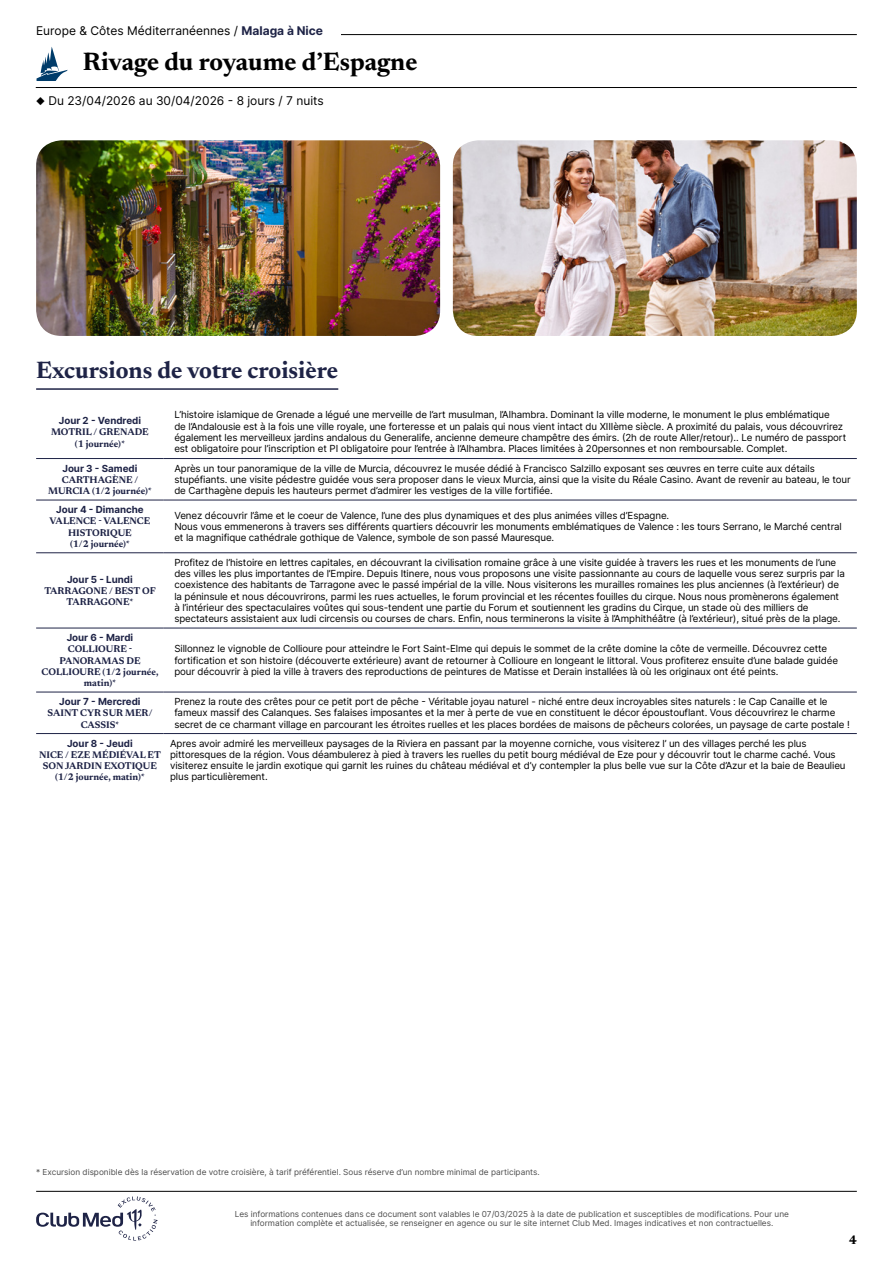
<style>
.page{position:relative;width:893px;height:1263px;background:#fff}
.page>*{position:absolute;margin:0;border:0;box-sizing:border-box;transform-origin:0 0}
.t1{font:700 25.5px "Newsreader 24 pt";color:#000}
.t2{font:700 24px "Newsreader 24 pt";color:#1e2346}
.t3{font:700 12.6px "Newsreader 24 pt";color:#000}
.t4{font:12px "Inter";color:#000}
.t5{font:9.75px/11.2px "Inter";letter-spacing:-.01em;color:#000}
.t6{font:700 9.75px/11.2px "Newsreader 24 pt";color:#1e2346;text-align:center}
.t7{font:700 9.75px "Inter";color:#1e2346}
.t8{font:8.25px/9px "Inter";color:#4d4d4d;text-align:center}
.s1{font-weight:700;color:#1e2346}
</style>
<div class="page">
<hr style="left:107px;top:34px;width:750px;height:1px;background:#000">
<hr style="left:36px;top:87px;width:821px;height:1px;background:#000">
<svg style="left:36px;top:47px;width:32px;height:34px"></svg>
<div style="left:36px;top:26px;width:304px;height:17px;background:#fff"></div>
<img style="left:36px;top:140px;width:404px;height:196px">
<img style="left:453px;top:140px;width:404px;height:196px">
<hr style="left:36px;top:388px;width:302px;height:2px;background:#1e2346">
<hr style="left:36px;top:458px;width:128px;height:1px;background:#1e2346">
<hr style="left:164px;top:458px;width:693px;height:1px;background:#1e2346">
<hr style="left:36px;top:500px;width:128px;height:1px;background:#1e2346">
<hr style="left:164px;top:500px;width:693px;height:1px;background:#1e2346">
<hr style="left:36px;top:552px;width:128px;height:1px;background:#1e2346">
<hr style="left:164px;top:552px;width:693px;height:1px;background:#1e2346">
<hr style="left:36px;top:628px;width:128px;height:1px;background:#1e2346">
<hr style="left:164px;top:628px;width:693px;height:1px;background:#1e2346">
<hr style="left:36px;top:692px;width:128px;height:1px;background:#1e2346">
<hr style="left:36px;top:733px;width:128px;height:1px;background:#1e2346">
<hr style="left:164px;top:692px;width:693px;height:1px;background:#1e2346">
<hr style="left:164px;top:733px;width:693px;height:1px;background:#1e2346">
<svg style="left:36px;top:1196px;width:122px;height:44px"></svg>
<hr style="left:36px;top:1191px;width:821px;height:1px;background:#000">
<p class="t4" style="left:36px;top:22px;width:288px">Europe &amp; Côtes Méditerranéennes / <span class="s1">Malaga à Nice</span></p>
<h1 class="t1" style="left:83px;top:43px;width:336px">Rivage du royaume d’Espagne</h1>
<p class="t4" style="left:36px;top:92px;width:289px">◆ Du 23/04/2026 au 30/04/2026 - 8 jours / 7 nuits</p>
<h2 class="t2" style="left:36px;top:353px;width:304px">Excursions de votre croisière</h2>
<p class="t7" style="left:59px;top:413px;width:84px">Jour 2 - Vendredi</p>
<p class="t6" style="left:51px;top:426px;width:99px">MOTRIL / GRENADE (1 journée)*</p>
<p class="t5" style="left:174px;top:409px;width:673px">L’histoire islamique de Grenade a légué une merveille de l’art musulman, l’Alhambra. Dominant la ville moderne, le monument le plus emblématique<br>de l’Andalousie est à la fois une ville royale, une forteresse et un palais qui nous vient intact du XIIIème siècle. A proximité du palais, vous découvrirez également les merveilleux jardins andalous du Generalife, ancienne demeure champêtre des émirs. (2h de route Aller/retour).. Le numéro de passport est obligatoire pour l’inscription et PI obligatoire pour l’entrée à l’Alhambra. Places limitées à 20personnes et non remboursable. Complet.</p>
<p class="t7" style="left:62px;top:461px;width:76px">Jour 3 - Samedi</p>
<p class="t6" style="left:48px;top:473px;width:105px">CARTHAGÈNE /<br>MURCIA (1/2 journée)*</p>
<p class="t5" style="left:174px;top:462px;width:678px">Après un tour panoramique de la ville de Murcia, découvrez le musée dédié à Francisco Salzillo exposant ses œuvres en terre cuite aux détails stupéfiants. une visite pédestre guidée vous sera proposer dans le vieux Murcia, ainsi que la visite du Réale Casino. Avant de revenir au bateau, le tour de Carthagène depuis les hauteurs permet d’admirer les vestiges de la ville fortifiée.</p>
<p class="t7" style="left:56px;top:502px;width:89px">Jour 4 - Dimanche</p>
<p class="t6" style="left:50px;top:515px;width:102px">VALENCE - VALENCE<br>HISTORIQUE<br>(1/2 journée)*</p>
<p class="t5" style="left:174px;top:509px;width:669px">Venez découvrir l’âme et le coeur de Valence, l’une des plus dynamiques et des plus animées villes d’Espagne.<br>Nous vous emmenerons à travers ses différents quartiers découvrir les monuments emblématiques de Valence : les tours Serrano, le Marché central et la magnifique cathédrale gothique de Valence, symbole de son passé Mauresque.</p>
<p class="t7" style="left:67px;top:572px;width:67px">Jour 5 - Lundi</p>
<p class="t6" style="left:44px;top:584px;width:113px">TARRAGONE / BEST OF<br>TARRAGONE*</p>
<p class="t5" style="left:174px;top:556px;width:672px">Profitez de l’histoire en lettres capitales, en découvrant la civilisation romaine grâce à une visite guidée à travers les rues et les monuments de l’une des villes les plus importantes de l’Empire. Depuis Itinere, nous vous proposons une visite passionnante au cours de laquelle vous serez surpris par la coexistence des habitants de Tarragone avec le passé impérial de la ville. Nous visiterons les murailles romaines les plus anciennes (à l’extérieur) de la péninsule et nous découvrirons, parmi les rues actuelles, le forum provincial et les récentes fouilles du cirque. Nous nous promènerons également à l’intérieur des spectaculaires voûtes qui sous-tendent une partie du Forum et soutiennent les gradins du Cirque, un stade où des milliers de spectateurs assistaient aux ludi circensis ou courses de chars. Enfin, nous terminerons la visite à l’Amphithéâtre (à l’extérieur), situé près de la plage.</p>
<p class="t7" style="left:67px;top:630px;width:68px">Jour 6 - Mardi</p>
<p class="t6" style="left:42px;top:643px;width:118px">COLLIOURE -<br>PANORAMAS DE<br>COLLIOURE (1/2 journée, matin)*</p>
<p class="t5" style="left:174px;top:643px;width:665px">Sillonnez le vignoble de Collioure pour atteindre le Fort Saint-Elme qui depuis le sommet de la crête domine la côte de vermeille. Découvrez cette fortification et son histoire (découverte extérieure) avant de retourner à Collioure en longeant le littoral. Vous profiterez ensuite d’une balade guidée pour découvrir à pied la ville à travers des reproductions de peintures de Matisse et Derain installées là où les originaux ont été peints.</p>
<p class="t7" style="left:59px;top:694px;width:83px">Jour 7 - Mercredi</p>
<p class="t6" style="left:48px;top:707px;width:106px">SAINT CYR SUR MER/<br>CASSIS*</p>
<p class="t5" style="left:174px;top:696px;width:677px">Prenez la route des crêtes pour ce petit port de pêche - Véritable joyau naturel - niché entre deux incroyables sites naturels : le Cap Canaille et le fameux massif des Calanques. Ses falaises imposantes et la mer à perte de vue en constituent le décor époustouflant. Vous découvrirez le charme secret de ce charmant village en parcourant les étroites ruelles et les places bordées de maisons de pêcheurs colorées, un paysage de carte postale !</p>
<p class="t7" style="left:67px;top:736px;width:67px">Jour 8 - Jeudi</p>
<p class="t6" style="left:39px;top:748px;width:123px">NICE / EZE MÉDIÉVAL ET<br>SON JARDIN EXOTIQUE (1/2 journée, matin)*</p>
<p class="t5" style="left:170px;top:737px;width:677px">Apres avoir admiré les merveilleux paysages de la Riviera en passant par la moyenne corniche, vous visiterez l’ un des villages perché les plus pittoresques de la région. Vous déambulerez à pied à travers les ruelles du petit bourg médiéval de Eze pour y découvrir tout le charme caché. Vous visiterez ensuite le jardin exotique qui garnit les ruines du château médiéval et d’y contempler la plus belle vue sur la Côte d’Azur et la baie de Beaulieu plus particulièrement.</p>
<p class="t8" style="left:36px;top:1168px;width:505px">* Excursion disponible dès la réservation de votre croisière, à tarif préférentiel. Sous réserve d’un nombre minimal de participants.</p>
<p class="t8" style="left:235px;top:1209px;width:556px">Les informations contenues dans ce document sont valables le 07/03/2025 à la date de publication et susceptibles de modifications. Pour une information complète et actualisée, se renseigner en agence ou sur le site internet Club Med. Images indicatives et non contractuelles.</p>
<p class="t3" style="left:849px;top:1230px;width:9px">4</p>
</div>
